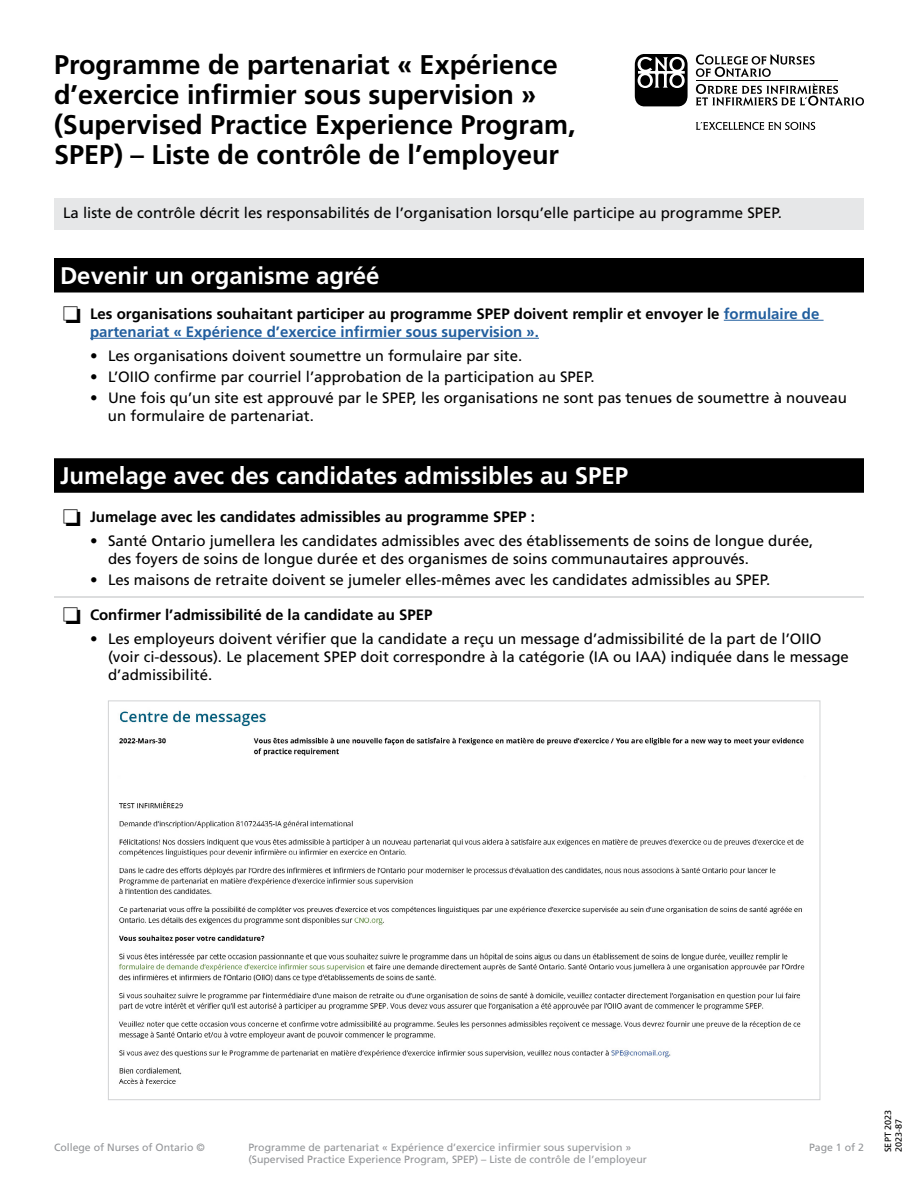
<style>
.page{position:relative;width:918px;height:1188px;background:#fff}
.page>*{position:absolute;margin:0;border:0;box-sizing:border-box;transform-origin:0 0}
.t1{font:700 27px/30px "Frutiger LT Std";color:#000}
.t2{font:700 24px "Frutiger LT Std";color:#fff}
.t3{font:15px/18px "Frutiger LT Std";color:#000}
.t4{font:700 15px/18px "Frutiger LT Std";color:#000}
.t5{font:10.5px "Frutiger LT Std";color:#939598}
.t6{font:9px/10.5px "Frutiger LT Std";color:#000}
.s1{color:#215e9e}
</style>
<div class="page">
<svg style="left:696px;top:84px;width:168px;height:22px"></svg>
<svg style="left:635px;top:54px;width:53px;height:52px"></svg>
<hr style="left:696px;top:80px;width:142px;height:1px;background:#000">
<svg style="left:696px;top:54px;width:119px;height:23px"></svg>
<svg style="left:696px;top:122px;width:119px;height:8px"></svg>
<div style="left:54px;top:198px;width:810px;height:32px;background:#e6e7e8"></div>
<hr style="left:54px;top:596px;width:36px;height:2px;background:#d1d3d4">
<hr style="left:90px;top:596px;width:774px;height:2px;background:#d1d3d4">
<div style="left:54px;top:258px;width:810px;height:34px;background:#000"></div>
<hr style="left:724px;top:320px;width:100px;height:1px;background:#215e9e">
<hr style="left:90px;top:338px;width:449px;height:1px;background:#215e9e">
<div style="left:54px;top:458px;width:810px;height:35px;background:#000"></div>
<img style="left:119px;top:710px;width:686px;height:374px">
<h1 class="t1" style="left:54px;top:50px;width:523px">Programme de partenariat « Expérience d’exercice infirmier sous supervision » (Supervised Practice Experience Program, SPEP) – Liste de contrôle de l’employeur</h1>
<p class="t3" style="left:63px;top:204px;width:721px">La liste de contrôle décrit les responsabilités de l’organisation lorsqu’elle participe au programme SPEP.</p>
<h2 class="t2" style="left:60px;top:261px;width:321px">Devenir un organisme agréé</h2>
<p class="t4" style="left:90px;top:305px;width:731px;text-indent:-27px">❏ Les organisations souhaitant participer au programme SPEP doivent remplir et envoyer le <span class="s1">formulaire de partenariat « Expérience d’exercice infirmier sous supervision ».</span></p>
<p class="t3" style="left:90px;top:347px;width:434px">• Les organisations doivent soumettre un formulaire par site.</p>
<p class="t3" style="left:90px;top:368px;width:506px">• L’OIIO confirme par courriel l’approbation de la participation au SPEP.</p>
<p class="t3" style="left:108px;top:389px;width:741px;text-indent:-18px">• Une fois qu’un site est approuvé par le SPEP, les organisations ne sont pas tenues de soumettre à nouveau un formulaire de partenariat.</p>
<h2 class="t2" style="left:60px;top:461px;width:570px">Jumelage avec des candidates admissibles au SPEP</h2>
<p class="t4" style="left:63px;top:508px;width:474px">❏ Jumelage avec les candidates admissibles au programme SPEP :</p>
<p class="t3" style="left:108px;top:532px;width:707px;text-indent:-18px">• Santé Ontario jumellera les candidates admissibles avec des établissements de soins de longue durée, des foyers de soins de longue durée et des organismes de soins communautaires approuvés.</p>
<p class="t3" style="left:90px;top:571px;width:682px">• Les maisons de retraite doivent se jumeler elles-mêmes avec les candidates admissibles au SPEP.</p>
<p class="t4" style="left:63px;top:606px;width:371px">❏ Confirmer l’admissibilité de la candidate au SPEP</p>
<p class="t3" style="left:108px;top:630px;width:742px;text-indent:-18px">• Les employeurs doivent vérifier que la candidate a reçu un message d’admissibilité de la part de l’OIIO (voir ci-dessous). Le placement SPEP doit correspondre à la catégorie (IA ou IAA) indiquée dans le message d’admissibilité.</p>
<p class="t5" style="left:54px;top:1141px;width:152px">College of Nurses of Ontario ©</p>
<p class="t5" style="left:248px;top:1141px;width:384px">Programme de partenariat « Expérience d’exercice infirmier sous supervision »</p>
<p class="t5" style="left:809px;top:1141px;width:56px">Page 1 of 2</p>
<p class="t5" style="left:248px;top:1154px;width:400px">(Supervised Practice Experience Program, SPEP) – Liste de contrôle de l’employeur</p>
<p class="t6" style="left:883px;top:1152px;width:44px;rotate:-90deg">SEPT 2023<br>2023-87</p>
</div>
